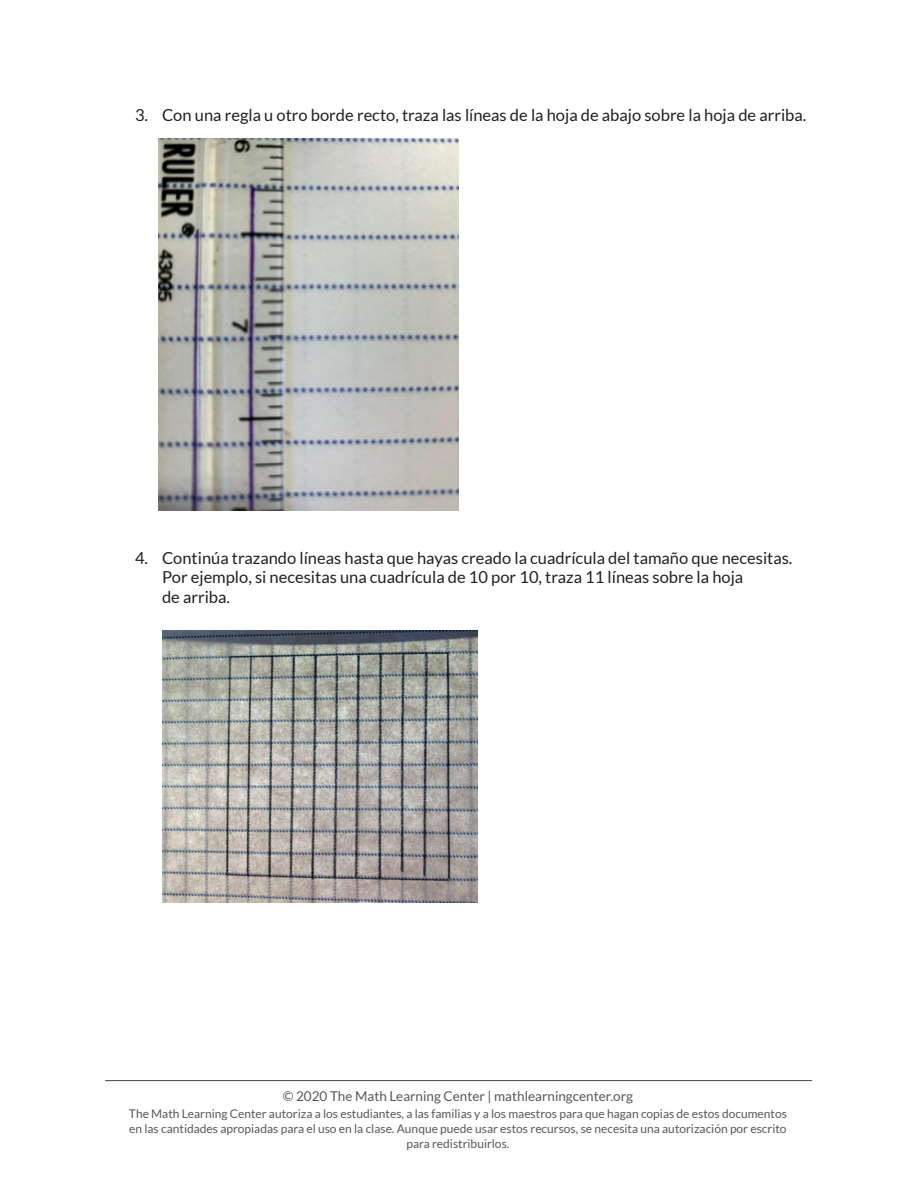
<style>
.page{position:relative;width:918px;height:1188px;background:#fff}
.page>*{position:absolute;margin:0;border:0;box-sizing:border-box;transform-origin:0 0}
.t1{font:16.5px/19.5px "Lato";color:#231f20}
.t2{font:13.5px "Lato";color:#57585a}
.t3{font:12px/15px "Lato";color:#57585a;text-align:center}
</style>
<div class="page">
<hr style="left:105px;top:1080px;width:707px;height:1px;background:#57585a">
<img style="left:159px;top:138px;width:300px;height:372px">
<img style="left:162px;top:631px;width:315px;height:271px">
<p class="t1" style="left:135px;top:105px;width:673px">3. Con una regla u otro borde recto, traza las líneas de la hoja de abajo sobre la hoja de arriba.</p>
<p class="t1" style="left:162px;top:548px;width:632px;text-indent:-27px">4. Continúa trazando líneas hasta que hayas creado la cuadrícula del tamaño que necesitas.<br>Por ejemplo, si necesitas una cuadrícula de 10 por 10, traza 11 líneas sobre la hoja<br>de arriba.</p>
<p class="t2" style="left:283px;top:1088px;width:352px">© 2020 The Math Learning Center | mathlearningcenter.org</p>
<p class="t3" style="left:129px;top:1106px;width:659px">The Math Learning Center autoriza a los estudiantes, a las familias y a los maestros para que hagan copias de estos documentos en las cantidades apropiadas para el uso en la clase. Aunque puede usar estos recursos, se necesita una autorización por escrito para redistribuirlos.</p>
</div>
